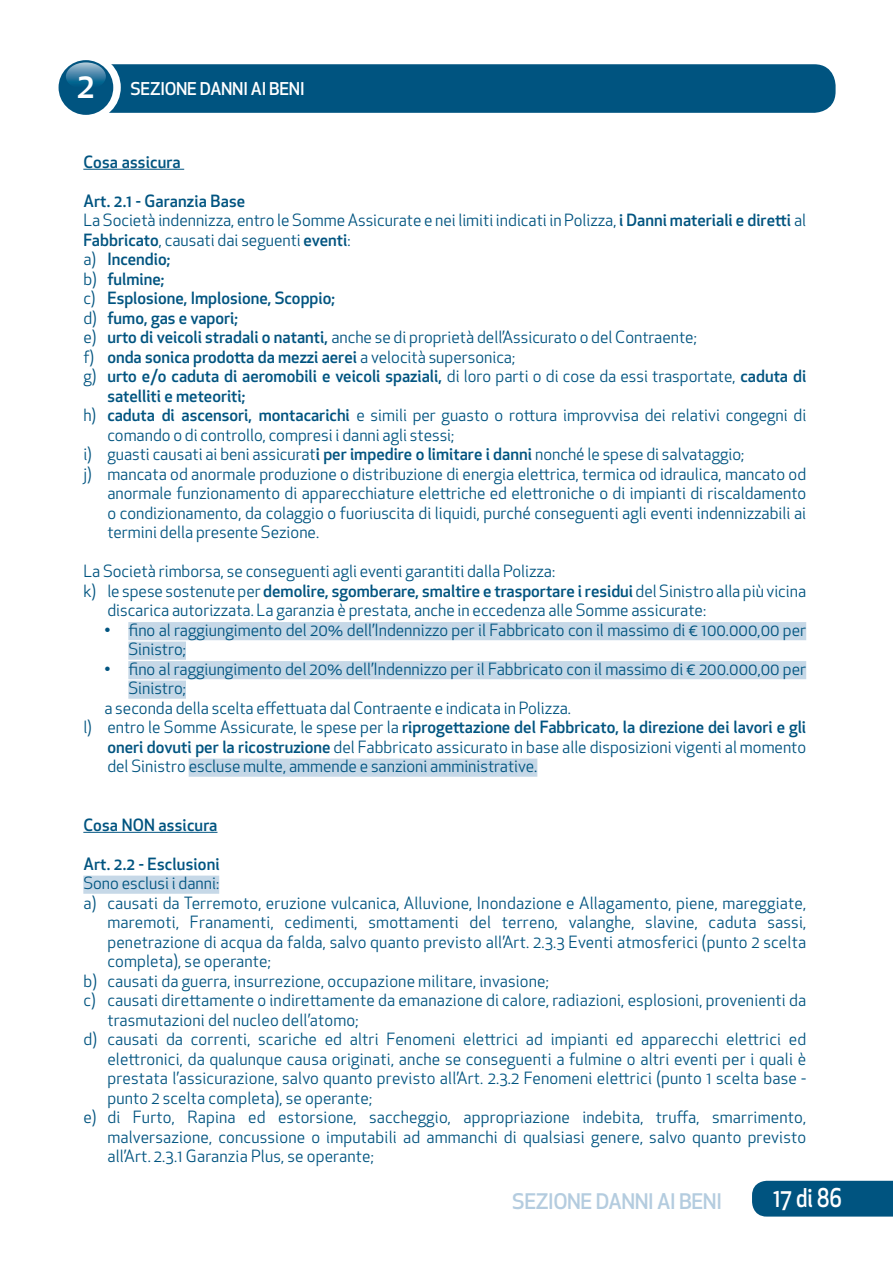
<style>
.page{position:relative;width:893px;height:1263px;background:#fff}
.page>*{position:absolute;margin:0;border:0;box-sizing:border-box;transform-origin:0 0}
.t1{font:500 25.2px "Apex New";color:#fff;scale:.83 1}
.t2{font:500 21px "Apex New";letter-spacing:-.02em;color:#b4ccdf}
.t3{font:500 17.25px "Apex New";letter-spacing:-.015em;color:#fff}
.t4{font:16.5px/19.5px "Apex New";color:#005480}
.t5{font:500 16.5px "Apex New";color:#005480}
.s1{font-size:34.2px}
.s2{font-weight:500}
.s3{font-weight:400}
</style>
<div class="page">
<div style="left:752px;top:1181px;width:141px;height:35px;background:#005480"></div>
<div style="left:68px;top:64px;width:768px;height:49px;background:#005480;border-radius:21px"></div>
<div style="left:54px;top:54px;width:67px;height:67px;background:#fff;border-radius:50%"></div>
<div style="left:59px;top:60px;width:54px;height:55px;background:#005480;border-radius:50%"></div>
<svg style="left:66px;top:62px;width:40px;height:27px"></svg>
<hr style="left:83px;top:169px;width:101px;height:1px;background:#005480">
<div style="left:128px;top:622px;width:678px;height:18px;background:#c6d8e7"></div>
<div style="left:128px;top:641px;width:58px;height:19px;background:#c6d8e7"></div>
<div style="left:128px;top:661px;width:678px;height:18px;background:#c6d8e7"></div>
<div style="left:128px;top:680px;width:58px;height:19px;background:#c6d8e7"></div>
<div style="left:189px;top:758px;width:348px;height:19px;background:#c6d8e7"></div>
<hr style="left:83px;top:832px;width:134px;height:1px;background:#005480">
<div style="left:83px;top:875px;width:136px;height:19px;background:#c6d8e7"></div>
<p class="t3" style="left:77px;top:77px;width:229px"><span class="s1">2</span> SEZIONE DANNI AI BENI</p>
<p class="t5" style="left:83px;top:151px;width:99px">Cosa assicura</p>
<p class="t5" style="left:83px;top:190px;width:164px">Art. 2.1 - Garanzia Base</p>
<p class="t4" style="left:83px;top:210px;width:724px">La Società indennizza, entro le Somme Assicurate e nei limiti indicati in Polizza, <span class="s2">i Danni materiali e diretti</span> al</p>
<p class="t4" style="left:83px;top:230px;width:269px"><span class="s2">Fabbricato</span>, causati dai seguenti <span class="s2">eventi</span>:</p>
<p class="t5" style="left:83px;top:248px;width:89px"><span class="s3">a)</span> Incendio;</p>
<p class="t5" style="left:83px;top:268px;width:83px"><span class="s3">b)</span> fulmine;</p>
<p class="t5" style="left:83px;top:287px;width:253px"><span class="s3">c)</span> Esplosione, Implosione, Scoppio;</p>
<p class="t5" style="left:83px;top:307px;width:156px"><span class="s3">d)</span> fumo, gas e vapori;</p>
<p class="t4" style="left:83px;top:327px;width:615px">e) <span class="s2">urto di veicoli stradali o natanti,</span> anche se di proprietà dell’Assicurato o del Contraente;</p>
<p class="t5" style="left:83px;top:346px;width:433px"><span class="s3">f)</span> onda sonica prodotta da mezzi aerei <span class="s3">a velocità supersonica;</span></p>
<p class="t5" style="left:83px;top:365px;width:724px"><span class="s3">g)</span> urto e/o caduta di aeromobili e veicoli spaziali, <span class="s3">di loro parti o di cose da essi trasportate,</span> caduta di</p>
<p class="t5" style="left:107px;top:385px;width:140px">satelliti e meteoriti;</p>
<p class="t4" style="left:83px;top:405px;width:724px">h) <span class="s2">caduta di ascensori, montacarichi</span> e simili per guasto o rottura improvvisa dei relativi congegni di</p>
<p class="t4" style="left:107px;top:425px;width:349px">comando o di controllo, compresi i danni agli stessi;</p>
<p class="t4" style="left:83px;top:444px;width:663px">i) guasti causati ai beni assicurat<span class="s2">i per impedire o limitare i danni</span> nonché le spese di salvataggio;</p>
<p class="t4" style="left:83px;top:464px;width:724px">j) mancata od anormale produzione o distribuzione di energia elettrica, termica od idraulica, mancato od</p>
<p class="t4" style="left:107px;top:483px;width:700px">anormale funzionamento di apparecchiature elettriche ed elettroniche o di impianti di riscaldamento</p>
<p class="t4" style="left:107px;top:503px;width:700px">o condizionamento, da colaggio o fuoriuscita di liquidi, purché conseguenti agli eventi indennizzabili ai</p>
<p class="t4" style="left:107px;top:522px;width:213px">termini della presente Sezione.</p>
<p class="t4" style="left:83px;top:561px;width:473px">La Società rimborsa, se conseguenti agli eventi garantiti dalla Polizza:</p>
<p class="t5" style="left:83px;top:580px;width:724px"><span class="s3">k) le spese sostenute per</span> demolire, sgomberare, smaltire e trasportare i residui <span class="s3">del Sinistro alla più vicina</span></p>
<p class="t4" style="left:107px;top:600px;width:600px">discarica autorizzata. La garanzia è prestata, anche in eccedenza alle Somme assicurate:</p>
<p class="t4" style="left:128px;top:620px;width:679px;text-indent:-24px">• fino al raggiungimento del 20% dell’Indennizzo per il Fabbricato con il massimo di € 100.000,00 per<br>Sinistro;</p>
<p class="t4" style="left:104px;top:659px;width:703px">• fino al raggiungimento del 20% dell’Indennizzo per il Fabbricato con il massimo di € 200.000,00 per</p>
<p class="t4" style="left:128px;top:678px;width:59px">Sinistro;</p>
<p class="t4" style="left:104px;top:698px;width:468px">a seconda della scelta effettuata dal Contraente e indicata in Polizza.</p>
<p class="t5" style="left:83px;top:716px;width:724px"><span class="s3">l) entro le Somme Assicurate, le spese per la</span> riprogettazione del Fabbricato, la direzione dei lavori e gli</p>
<p class="t4" style="left:107px;top:737px;width:700px"><span class="s2">oneri dovuti per la ricostruzione</span> del Fabbricato assicurato in base alle disposizioni vigenti al momento</p>
<p class="t4" style="left:107px;top:756px;width:432px">del Sinistro escluse multe, ammende e sanzioni amministrative.</p>
<p class="t5" style="left:83px;top:814px;width:136px">Cosa NON assicura</p>
<p class="t5" style="left:83px;top:853px;width:138px">Art. 2.2 - Esclusioni</p>
<p class="t4" style="left:83px;top:873px;width:137px">Sono esclusi i danni:</p>
<p class="t4" style="left:83px;top:893px;width:724px">a) causati da Terremoto, eruzione vulcanica, Alluvione, Inondazione e Allagamento, piene, mareggiate,</p>
<p class="t4" style="left:107px;top:912px;width:700px">maremoti, Franamenti, cedimenti, smottamenti del terreno, valanghe, slavine, caduta sassi,</p>
<p class="t4" style="left:107px;top:932px;width:700px">penetrazione di acqua da falda, salvo quanto previsto all’Art. 2.3.3 Eventi atmosferici (punto 2 scelta</p>
<p class="t4" style="left:107px;top:951px;width:165px">completa), se operante;</p>
<p class="t4" style="left:83px;top:971px;width:467px">b) causati da guerra, insurrezione, occupazione militare, invasione;</p>
<p class="t4" style="left:83px;top:990px;width:724px">c) causati direttamente o indirettamente da emanazione di calore, radiazioni, esplosioni, provenienti da</p>
<p class="t4" style="left:107px;top:1010px;width:253px">trasmutazioni del nucleo dell’atomo;</p>
<p class="t4" style="left:83px;top:1029px;width:724px">d) causati da correnti, scariche ed altri Fenomeni elettrici ad impianti ed apparecchi elettrici ed</p>
<p class="t4" style="left:107px;top:1049px;width:700px">elettronici, da qualunque causa originati, anche se conseguenti a fulmine o altri eventi per i quali è</p>
<p class="t4" style="left:107px;top:1068px;width:700px">prestata l’assicurazione, salvo quanto previsto all’Art. 2.3.2 Fenomeni elettrici (punto 1 scelta base -</p>
<p class="t4" style="left:107px;top:1088px;width:266px">punto 2 scelta completa), se operante;</p>
<p class="t4" style="left:83px;top:1107px;width:724px">e) di Furto, Rapina ed estorsione, saccheggio, appropriazione indebita, truffa, smarrimento,</p>
<p class="t4" style="left:107px;top:1127px;width:700px">malversazione, concussione o imputabili ad ammanchi di qualsiasi genere, salvo quanto previsto</p>
<p class="t4" style="left:107px;top:1146px;width:268px">all’Art. 2.3.1 Garanzia Plus, se operante;</p>
<p class="t2" style="left:512px;top:1187px;width:211px">SEZIONE DANNI AI BENI</p>
<h1 class="t1" style="left:773px;top:1181px;width:84px">17 di 86</h1>
</div>
